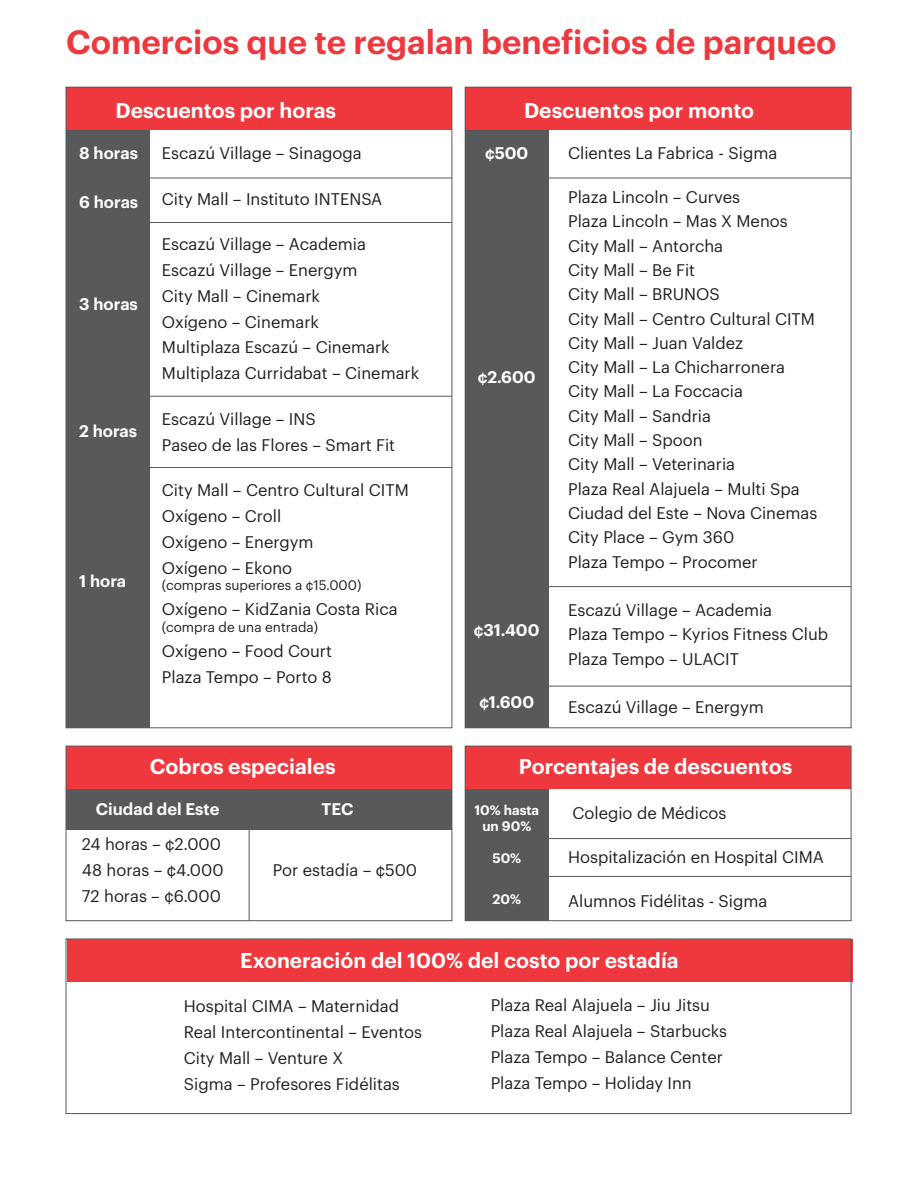
<style>
.page{position:relative;width:918px;height:1188px;background:#fff}
.page>*{position:absolute;margin:0;border:0;box-sizing:border-box;transform-origin:0 0}
.t1{font:600 33px "Graphik";color:#ef373e}
.t2{font:600 21px "Graphik";color:#fff}
.t3{font:16.5px/25.8px "Graphik";color:#231f20}
.t4{font:600 16.5px "Graphik";color:#fff}
.t5{font:13.5px "Graphik";color:#231f20}
.t6{font:600 13.5px/16.2px "Graphik";color:#fff;text-align:center}
</style>
<div class="page">
<div style="left:66px;top:87px;width:386px;height:43px;background:#ef373e"></div>
<div style="left:66px;top:130px;width:84px;height:598px;background:#58595b"></div>
<div style="left:465px;top:130px;width:84px;height:598px;background:#58595b"></div>
<div style="left:465px;top:789px;width:84px;height:132px;background:#58595b"></div>
<div style="left:66px;top:789px;width:386px;height:41px;background:#58595b"></div>
<div style="left:465px;top:87px;width:386px;height:43px;background:#ef373e"></div>
<hr style="left:150px;top:178px;width:302px;height:1px;background:#58595b">
<hr style="left:549px;top:178px;width:302px;height:1px;background:#58595b">
<hr style="left:549px;top:586px;width:302px;height:1px;background:#58595b">
<hr style="left:549px;top:686px;width:302px;height:1px;background:#58595b">
<hr style="left:549px;top:838px;width:302px;height:1px;background:#58595b">
<hr style="left:549px;top:876px;width:302px;height:1px;background:#58595b">
<hr style="left:150px;top:222px;width:302px;height:1px;background:#58595b">
<hr style="left:150px;top:396px;width:302px;height:1px;background:#58595b">
<hr style="left:150px;top:467px;width:302px;height:1px;background:#58595b">
<div style="left:66px;top:746px;width:386px;height:43px;background:#ef373e"></div>
<div style="left:66px;top:746px;width:386px;height:175px;border:1px solid #58595b"></div>
<div style="left:67px;top:939px;width:785px;height:43px;background:#ef373e"></div>
<div style="left:66px;top:939px;width:785px;height:175px;border:1px solid #58595b"></div>
<div style="left:465px;top:746px;width:386px;height:43px;background:#ef373e"></div>
<div style="left:465px;top:746px;width:386px;height:175px;border:1px solid #58595b"></div>
<hr style="left:249px;top:789px;width:1px;height:132px;background:#58595b">
<h1 class="t1" style="left:66px;top:16px;width:772px">Comercios que te regalan beneficios de parqueo</h1>
<p class="t2" style="left:115px;top:94px;width:222px">Descuentos por horas</p>
<p class="t2" style="left:524px;top:94px;width:232px">Descuentos por monto</p>
<p class="t3" style="left:568px;top:139px;width:211px">Clientes La Fabrica - Sigma</p>
<p class="t3" style="left:568px;top:183px;width:251px;line-height:24.3px">Plaza Lincoln – Curves<br>Plaza Lincoln – Mas X Menos<br>City Mall – Antorcha<br>City Mall – Be Fit<br>City Mall – BRUNOS<br>City Mall – Centro Cultural CITM<br>City Mall – Juan Valdez<br>City Mall – La Chicharronera<br>City Mall – La Foccacia<br>City Mall – Sandria<br>City Mall – Spoon<br>City Mall – Veterinaria<br>Plaza Real Alajuela – Multi Spa<br>Ciudad del Este – Nova Cinemas<br>City Place – Gym 360<br>Plaza Tempo – Procomer</p>
<p class="t3" style="left:568px;top:597px;width:262px;line-height:24.3px">Escazú Village – Academia<br>Plaza Tempo – Kyrios Fitness Club<br>Plaza Tempo – ULACIT</p>
<p class="t3" style="left:568px;top:693px;width:197px">Escazú Village – Energym</p>
<p class="t3" style="left:162px;top:139px;width:201px">Escazú Village – Sinagoga</p>
<p class="t3" style="left:162px;top:184px;width:222px">City Mall – Instituto INTENSA</p>
<p class="t3" style="left:162px;top:230px;width:259px">Escazú Village – Academia<br>Escazú Village – Energym<br>City Mall – Cinemark<br>Oxígeno – Cinemark<br>Multiplaza Escazú – Cinemark<br>Multiplaza Curridabat – Cinemark</p>
<p class="t3" style="left:162px;top:404px;width:235px">Escazú Village – INS<br>Paseo de las Flores – Smart Fit</p>
<p class="t3" style="left:162px;top:476px;width:248px">City Mall – Centro Cultural CITM<br>Oxígeno – Croll<br>Oxígeno – Energym<br>Oxígeno – Ekono</p>
<p class="t5" style="left:162px;top:575px;width:201px">(compras superiores a ¢15.000)</p>
<p class="t3" style="left:162px;top:595px;width:237px">Oxígeno – KidZania Costa Rica</p>
<p class="t5" style="left:162px;top:617px;width:158px">(compra de una entrada)</p>
<p class="t3" style="left:162px;top:637px;width:172px">Oxígeno – Food Court<br>Plaza Tempo – Porto 8</p>
<p class="t4" style="left:79px;top:140px;width:60px">8 horas</p>
<p class="t4" style="left:485px;top:140px;width:45px">¢500</p>
<p class="t4" style="left:79px;top:189px;width:60px">6 horas</p>
<p class="t4" style="left:79px;top:291px;width:60px">3 horas</p>
<p class="t4" style="left:478px;top:365px;width:59px">¢2.600</p>
<p class="t4" style="left:79px;top:418px;width:59px">2 horas</p>
<p class="t4" style="left:79px;top:568px;width:48px">1 hora</p>
<p class="t4" style="left:474px;top:618px;width:67px">¢31.400</p>
<p class="t4" style="left:479px;top:689px;width:56px">¢1.600</p>
<p class="t2" style="left:150px;top:751px;width:187px">Cobros especiales</p>
<p class="t2" style="left:519px;top:751px;width:275px">Porcentajes de descuentos</p>
<p class="t4" style="left:96px;top:796px;width:125px">Ciudad del Este</p>
<p class="t4" style="left:321px;top:796px;width:33px">TEC</p>
<p class="t3" style="left:82px;top:830px;width:143px">24 horas – ¢2.000<br>48 horas – ¢4.000<br>72 horas – ¢6.000</p>
<p class="t3" style="left:273px;top:856px;width:146px">Por estadía – ¢500</p>
<p class="t6" style="left:474px;top:801px;width:66px">10% hasta un 90%</p>
<p class="t6" style="left:492px;top:848px;width:30px">50%</p>
<p class="t6" style="left:493px;top:890px;width:30px">20%</p>
<p class="t3" style="left:573px;top:798px;width:155px">Colegio de Médicos</p>
<p class="t3" style="left:568px;top:842px;width:257px">Hospitalización en Hospital CIMA</p>
<p class="t3" style="left:568px;top:887px;width:201px">Alumnos Fidélitas - Sigma</p>
<p class="t2" style="left:240px;top:944px;width:440px">Exoneración del 100% del costo por estadía</p>
<p class="t3" style="left:184px;top:992px;width:240px">Hospital CIMA – Maternidad<br>Real Intercontinental – Eventos<br>City Mall – Venture X<br>Sigma – Profesores Fidélitas</p>
<p class="t3" style="left:491px;top:991px;width:238px">Plaza Real Alajuela – Jiu Jitsu<br>Plaza Real Alajuela – Starbucks<br>Plaza Tempo – Balance Center<br>Plaza Tempo – Holiday Inn</p>
</div>
